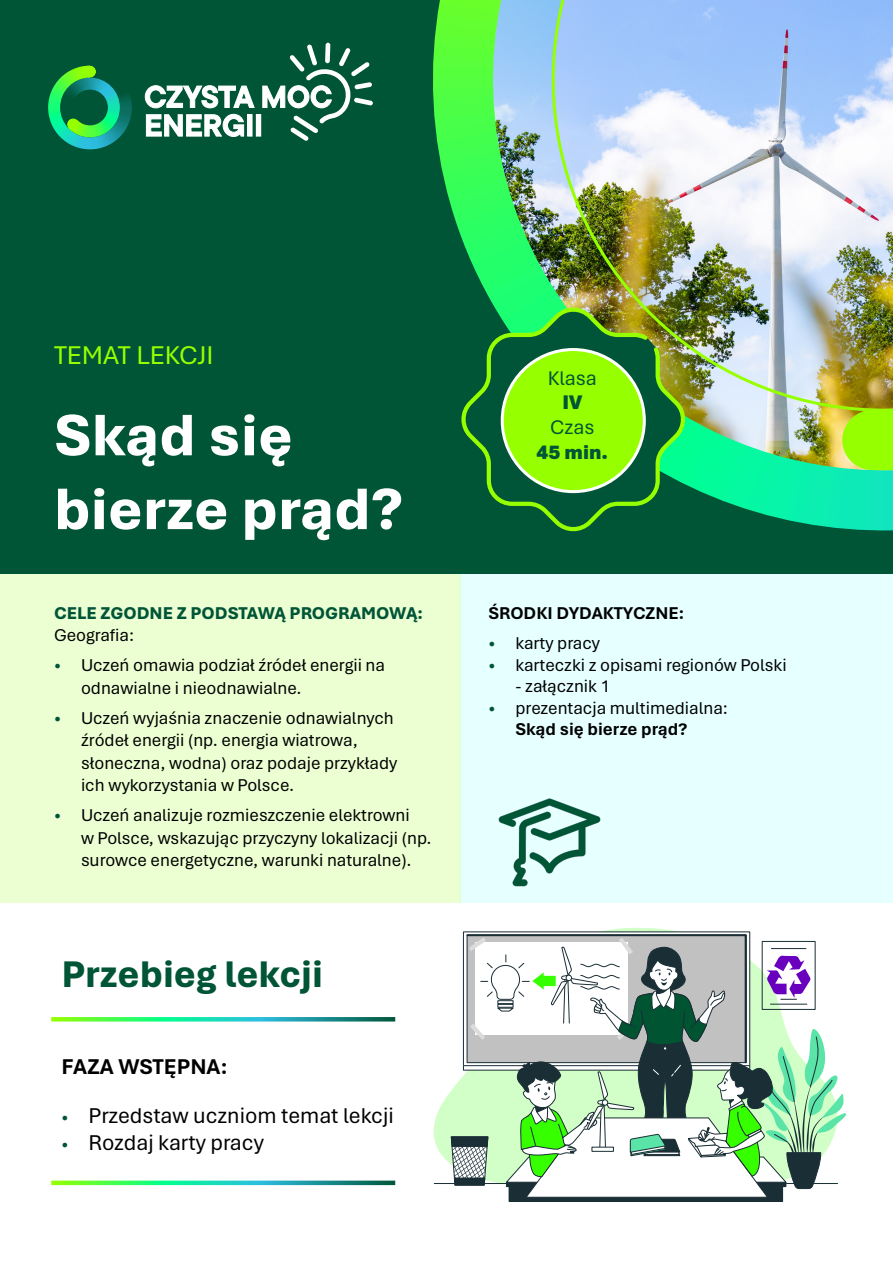
<style>
.page{position:relative;width:893px;height:1263px;background:#fff}
.page>*{position:absolute;margin:0;border:0;box-sizing:border-box;transform-origin:0 0}
.t1{font:800 61.5px/73.8px "Aptos";color:#fff}
.t2{font:800 39px "Aptos";color:#005537}
.t3{font:27px "Aptos";color:#96ff00}
.t4{font:22.5px "Aptos";color:#000}
.t5{font:700 22.5px "Aptos";color:#000}
.t6{font:20.7px "Aptos";color:#005537}
.t7{font:900 20.7px "Aptos";color:#005537}
.t8{font:18px/22.5px "Aptos";color:#000}
.t9{font:800 18px "Aptos";color:#005537}
.t10{font:700 18px "Aptos";color:#000}
.s1{font-size:15px;color:#005537}
.s2{font-weight:700}
</style>
<div class="page">
<div style="left:460px;top:573px;width:433px;height:330px;background:#e6ffff"></div>
<div style="left:0;top:573px;width:460px;height:330px;background:#ecffd2"></div>
<svg style="left:51px;top:1017px;width:344px;height:4px"></svg>
<svg style="left:51px;top:1180px;width:344px;height:5px;background:#42ce90"></svg>
<div style="left:0;top:0;width:893px;height:573px;background:#005537"></div>
<svg style="left:433px;top:0;width:460px;height:531px"></svg>
<img style="left:513px;top:0;width:380px;height:450px">
<svg style="left:455px;top:301px;width:236px;height:231px"></svg>
<div style="left:502px;top:349px;width:142px;height:143px;background:#96ff00;border-radius:50%"></div>
<div style="left:501px;top:348px;width:145px;height:145px;border:3px solid #fff;border-radius:50%"></div>
<svg style="left:434px;top:928px;width:317px;height:236px"></svg>
<hr style="left:434px;top:1183px;width:404px;height:1px;background:#1a2e35">
<div style="left:717px;top:1182px;width:66px;height:19px;background:#1a2e35"></div>
<div style="left:509px;top:1182px;width:66px;height:19px;background:#1a2e35"></div>
<div style="left:509px;top:1182px;width:66px;height:20px;border:1px solid #1a2e35"></div>
<hr style="left:526px;top:1197px;width:242px;height:4px;background:#1a2e35">
<div style="left:526px;top:1197px;width:242px;height:5px;border:1px solid #1a2e35"></div>
<svg style="left:451px;top:934px;width:395px;height:264px"></svg>
<hr style="left:592px;top:1147px;width:21px;height:4px;background:#fff">
<div style="left:592px;top:1147px;width:22px;height:5px;border:1px solid #1a2e35"></div>
<svg style="left:48px;top:66px;width:84px;height:83px"></svg>
<svg style="left:145px;top:85px;width:110px;height:23px"></svg>
<svg style="left:146px;top:114px;width:98px;height:23px"></svg>
<hr style="left:248px;top:115px;width:4px;height:21px;background:#fff">
<div style="left:247px;top:114px;width:5px;height:22px;border:1px solid #fff"></div>
<div style="left:256px;top:115px;width:5px;height:21px;background:#fff"></div>
<svg style="left:262px;top:43px;width:111px;height:98px"></svg>
<img style="left:498px;top:798px;width:102px;height:89px">
<h3 class="t3" style="left:54px;top:337px;width:161px">TEMAT LEKCJI</h3>
<h1 class="t1" style="left:54px;top:396px;width:350px">Skąd się bierze prąd?</h1>
<p class="t9" style="left:54px;top:601px;width:371px">CELE ZGODNE Z PODSTAWĄ PROGRAMOWĄ:</p>
<p class="t8" style="left:54px;top:623px;width:82px">Geografia:</p>
<p class="t8" style="left:81px;top:653px;width:306px;text-indent:-27px"><span class="s1">•</span> Uczeń omawia podział źródeł energii na odnawialne i nieodnawialne.</p>
<p class="t8" style="left:81px;top:706px;width:318px;text-indent:-27px"><span class="s1">•</span> Uczeń wyjaśnia znaczenie odnawialnych źródeł energii (np. energia wiatrowa, słoneczna, wodna) oraz podaje przykłady ich wykorzystania w Polsce.</p>
<p class="t8" style="left:81px;top:803px;width:352px;text-indent:-27px"><span class="s1">•</span> Uczeń analizuje rozmieszczenie elektrowni<br>w Polsce, wskazując przyczyny lokalizacji (np. surowce energetyczne, warunki naturalne).</p>
<h2 class="t2" style="left:62px;top:948px;width:263px">Przebieg lekcji</h2>
<p class="t5" style="left:62px;top:1051px;width:167px">FAZA WSTĘPNA:</p>
<p class="t4" style="left:62px;top:1100px;width:334px"><span class="s1">•</span> Przedstaw uczniom temat lekcji</p>
<p class="t4" style="left:62px;top:1127px;width:204px"><span class="s1">•</span> Rozdaj karty pracy</p>
<p class="t6" style="left:548px;top:364px;width:50px">Klasa</p>
<p class="t7" style="left:562px;top:388px;width:21px">IV</p>
<p class="t6" style="left:550px;top:413px;width:46px">Czas</p>
<p class="t7" style="left:536px;top:438px;width:73px">45 min.</p>
<p class="t10" style="left:488px;top:601px;width:197px">ŚRODKI DYDAKTYCZNE:</p>
<p class="t8" style="left:488px;top:631px;width:113px"><span class="s1">•</span> karty pracy</p>
<p class="t8" style="left:488px;top:653px;width:300px"><span class="s1">•</span> karteczki z opisami regionów Polski</p>
<p class="t8" style="left:515px;top:674px;width:96px">- załącznik 1</p>
<p class="t8" style="left:515px;top:696px;width:214px;line-height:21.6px;text-indent:-27px"><span class="s1">•</span> prezentacja multimedialna:<br><span class="s2">Skąd się bierze prąd?</span></p>
</div>
